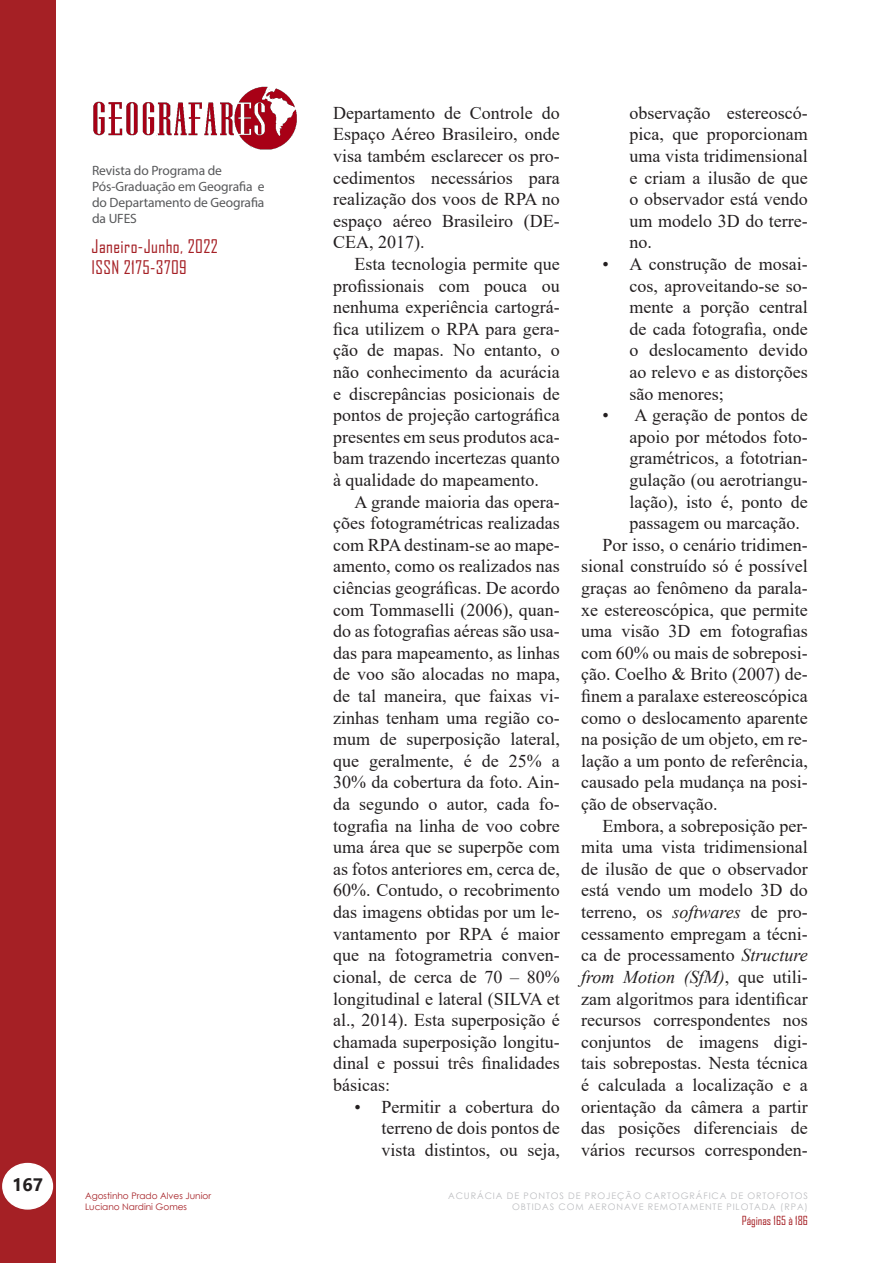
<style>
.page{position:relative;width:893px;height:1263px;background:#fff}
.page>*{position:absolute;margin:0;border:0;box-sizing:border-box;transform-origin:0 0}
.Corpo_do_Texto_Ofici{font:18px/21.6px "Times New Roman";color:#231f20;text-align:justify}
.t1{font:18px/21.6px "Agency FB";letter-spacing:.025em;color:#a52025}
.t2{font:700 18px "Segoe UI";color:#231f20}
.t3{font:13.5px/16.2px "Myriad Pro";letter-spacing:-.01em;color:#57585a}
.t4{font:12px "Agency FB";color:#a52025}
.t5{font:9px/10.8px "Century Gothic";letter-spacing:.1em;color:#bcbdc0;text-align:right}
.t6{font:9px/10.8px "Century Gothic";color:#a52025}
.s1{font-style:italic}
</style>
<div class="page">
<div style="left:0;top:0;width:55px;height:1263px;background:#a52025"></div>
<div style="left:3px;top:1163px;width:49px;height:46px;background:#fff;border-radius:50%"></div>
<div style="left:2px;top:1163px;width:51px;height:46px;border:2px solid #fff;border-radius:50%"></div>
<img style="left:93px;top:86px;width:204px;height:64px">
<p class="t3" style="left:92px;top:162px;width:174px">Revista do Programa de<br>Pós-Graduação em Geografia e do Departamento de Geografia da UFES</p>
<p class="t1" style="left:92px;top:235px;width:128px">Janeiro-Junho, 2022<br>ISSN 2175-3709</p>
<p class="t2" style="left:12px;top:1167px;width:33px">167</p>
<p class="t6" style="left:85px;top:1190px;width:128px">Agostinho Prado Alves Junior<br>Luciano Nardini Gomes</p>
<p class="Corpo_do_Texto_Ofici" style="left:333px;top:101px;width:228px">Departamento de Controle do Espaço Aéreo Brasileiro, onde visa também esclarecer os pro&shy;cedimentos necessários para realização dos voos de RPA no espaço aéreo Brasileiro (DE-CEA, 2017).</p>
<p class="Corpo_do_Texto_Ofici" style="left:333px;top:253px;width:228px;text-indent:21px">Esta tecnologia permite que profissionais com pouca ou nenhuma experiência cartográ&shy;fica utilizem o RPA para gera&shy;ção de mapas. No entanto, o não conhecimento da acurácia e discrepâncias posicionais de pontos de projeção cartográfica presentes em seus produtos aca&shy;bam trazendo incertezas quanto à qualidade do mapeamento.</p>
<p class="Corpo_do_Texto_Ofici" style="left:333px;top:490px;width:228px;text-indent:21px">A grande maioria das opera&shy;ções fotogramétricas realizadas com RPA destinam-se ao mape&shy;amento, como os realizados nas ciências geográficas. De acordo com Tommaselli (2006), quan&shy;do as fotografias aéreas são usa&shy;das para mapeamento, as linhas de voo são alocadas no mapa, de tal maneira, que faixas vi&shy;zinhas tenham uma região co&shy;mum de superposição lateral, que geralmente, é de 25% a 30% da cobertura da foto. Ain&shy;da segundo o autor, cada fo&shy;tografia na linha de voo cobre uma área que se superpõe com as fotos anteriores em, cerca de, 60%. Contudo, o recobrimento das imagens obtidas por um le&shy;vantamento por RPA é maior que na fotogrametria conven&shy;cional, de cerca de 70 – 80% longitudinal e lateral (SILVA et al., 2014). Esta superposição é chamada superposição longitu&shy;dinal e possui três finalidades básicas:</p>
<p class="Corpo_do_Texto_Ofici" style="left:381px;top:1095px;width:180px;text-indent:-27px">• Permitir a cobertura do terreno de dois pontos de vista distintos, ou seja,</p>
<p class="Corpo_do_Texto_Ofici" style="left:629px;top:101px;width:180px">observação estereoscó&shy;pica, que proporcionam uma vista tridimensional e criam a ilusão de que o observador está vendo um modelo 3D do terre&shy;no.</p>
<p class="Corpo_do_Texto_Ofici" style="left:629px;top:253px;width:180px;text-indent:-27px">• A construção de mosai&shy;cos, aproveitando-se so&shy;mente a porção central de cada fotografia, onde o deslocamento devido ao relevo e as distorções são menores;</p>
<p class="Corpo_do_Texto_Ofici" style="left:629px;top:404px;width:180px;text-indent:-27px">• A geração de pontos de apoio por métodos foto&shy;gramétricos, a fototrian&shy;gulação (ou aerotriangu&shy;lação), isto é, ponto de passagem ou marcação.</p>
<p class="Corpo_do_Texto_Ofici" style="left:581px;top:533px;width:228px;text-indent:21px">Por isso, o cenário tridimen&shy;sional construído só é possível graças ao fenômeno da parala&shy;xe estereoscópica, que permite uma visão 3D em fotografias com 60% ou mais de sobreposi&shy;ção. Coelho &amp; Brito (2007) de&shy;finem a paralaxe estereoscópica como o deslocamento aparente na posição de um objeto, em re&shy;lação a um ponto de referência, causado pela mudança na posi&shy;ção de observação.</p>
<p class="Corpo_do_Texto_Ofici" style="left:581px;top:814px;width:228px;text-indent:21px">Embora, a sobreposição per&shy;mita uma vista tridimensional de ilusão de que o observador está vendo um modelo 3D do terreno, os <span class="s1">softwares</span> de pro&shy;cessamento empregam a técni&shy;ca de processamento <span class="s1">Structure from Motion (SfM)</span>, que utili&shy;zam algoritmos para identificar recursos correspondentes nos conjuntos de imagens digi&shy;tais sobrepostas. Nesta técnica é calculada a localização e a orientação da câmera a partir das posições diferenciais de vários recursos corresponden-</p>
<p class="t5" style="left:448px;top:1190px;width:361px">ACURÁCIA DE PONTOS DE PROJEÇÃO CARTOGRÁFICA DE ORTOFOTOS<br>OBTIDAS COM AERONAVE REMOTAMENTE PILOTADA (RPA)</p>
<p class="t4" style="left:742px;top:1213px;width:68px">Páginas 165 à 186</p>
</div>
